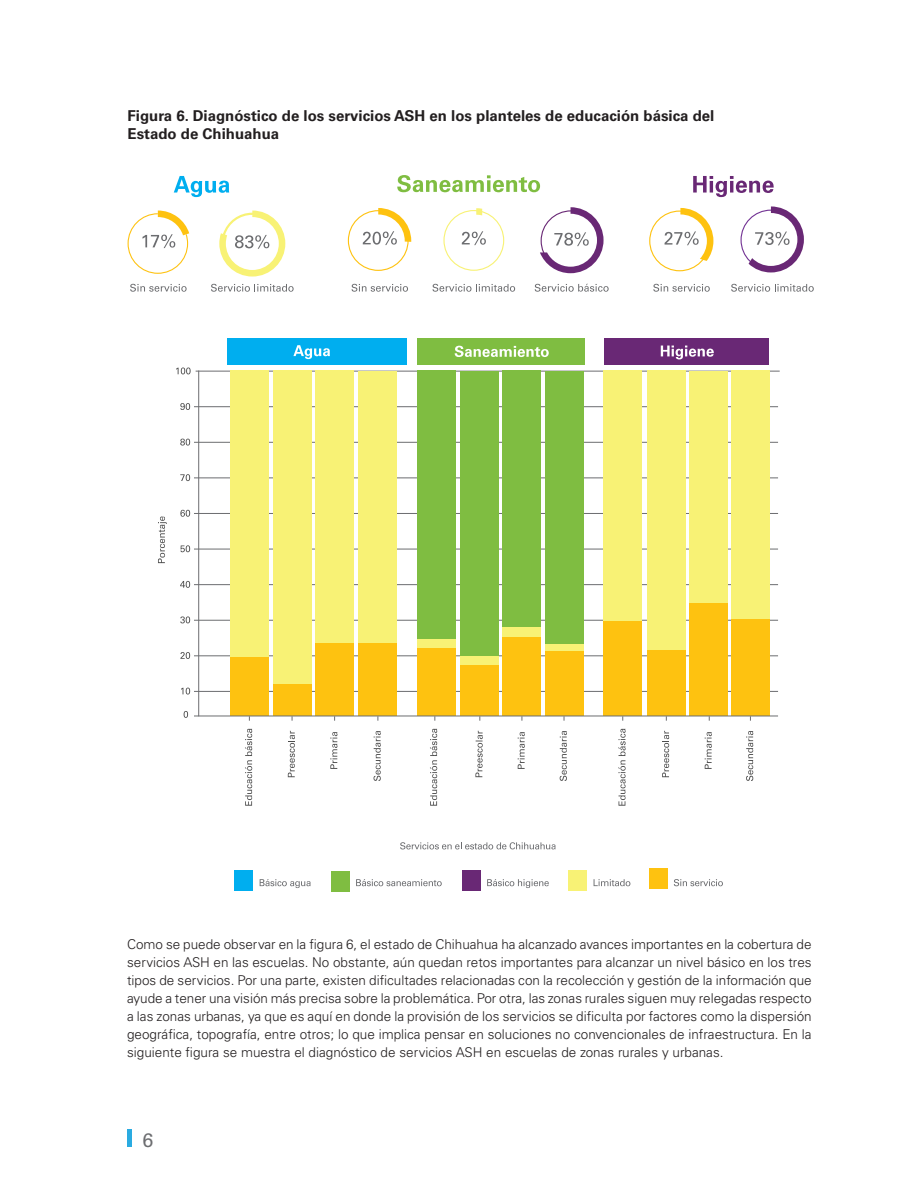
<style>
.page{position:relative;width:918px;height:1188px;background:#fff}
.page>*{position:absolute;margin:0;border:0;box-sizing:border-box;transform-origin:0 0}
.t1{font:19.5px "Univers LT Std";color:#6c6d70}
.t2{font:700 15px/18px "Univers LT Std";color:#231f20}
.t3{font:300 13.5px/18px "Univers LT Std";color:#231f20;text-align:justify}
</style>
<div class="page">
<hr style="left:128px;top:1129px;width:4px;height:18px;background:#2aabe1">
<svg style="left:211px;top:284px;width:83px;height:8px"></svg>
<svg style="left:433px;top:284px;width:82px;height:8px"></svg>
<svg style="left:535px;top:284px;width:74px;height:8px"></svg>
<svg style="left:130px;top:284px;width:57px;height:8px"></svg>
<svg style="left:352px;top:284px;width:56px;height:8px"></svg>
<svg style="left:174px;top:176px;width:55px;height:21px"></svg>
<svg style="left:128px;top:211px;width:61px;height:63px"></svg>
<svg style="left:219px;top:211px;width:66px;height:66px"></svg>
<svg style="left:731px;top:284px;width:83px;height:8px"></svg>
<svg style="left:653px;top:284px;width:57px;height:8px"></svg>
<svg style="left:693px;top:176px;width:81px;height:21px"></svg>
<svg style="left:397px;top:175px;width:143px;height:17px"></svg>
<svg style="left:540px;top:207px;width:64px;height:66px"></svg>
<svg style="left:462px;top:231px;width:24px;height:14px"></svg>
<svg style="left:476px;top:208px;width:6px;height:7px"></svg>
<div style="left:443px;top:210px;width:61px;height:61px;border:1px solid #f8f275;border-radius:50%"></div>
<svg style="left:665px;top:208px;width:48px;height:53px"></svg>
<svg style="left:749px;top:206px;width:55px;height:66px"></svg>
<svg style="left:363px;top:208px;width:48px;height:37px"></svg>
<hr style="left:194px;top:691px;width:584px;height:1px;background:#6c6d70">
<hr style="left:194px;top:656px;width:584px;height:1px;background:#6c6d70">
<hr style="left:194px;top:620px;width:584px;height:1px;background:#6c6d70">
<hr style="left:194px;top:584px;width:584px;height:1px;background:#6c6d70">
<hr style="left:194px;top:549px;width:584px;height:1px;background:#6c6d70">
<hr style="left:194px;top:513px;width:584px;height:1px;background:#6c6d70">
<hr style="left:194px;top:478px;width:584px;height:1px;background:#6c6d70">
<hr style="left:194px;top:442px;width:584px;height:1px;background:#6c6d70">
<hr style="left:194px;top:406px;width:584px;height:1px;background:#6c6d70">
<hr style="left:196px;top:371px;width:584px;height:1px;background:#6c6d70">
<svg style="left:260px;top:879px;width:51px;height:9px"></svg>
<svg style="left:674px;top:879px;width:49px;height:7px"></svg>
<div style="left:235px;top:870px;width:18px;height:21px;background:#00aeef"></div>
<svg style="left:356px;top:879px;width:86px;height:7px"></svg>
<div style="left:331px;top:871px;width:19px;height:20px;background:#7fbd41"></div>
<svg style="left:487px;top:879px;width:62px;height:9px"></svg>
<div style="left:462px;top:871px;width:19px;height:20px;background:#692875"></div>
<div style="left:568px;top:870px;width:19px;height:21px;background:#f8f275"></div>
<div style="left:649px;top:868px;width:19px;height:21px;background:#fec210"></div>
<hr style="left:198px;top:371px;width:1px;height:345px;background:#6c6d70">
<div style="left:230px;top:657px;width:39px;height:59px;background:#fec210"></div>
<div style="left:230px;top:371px;width:39px;height:286px;background:#f8f275"></div>
<div style="left:273px;top:684px;width:38px;height:32px;background:#fec210"></div>
<div style="left:273px;top:371px;width:38px;height:313px;background:#f8f275"></div>
<div style="left:315px;top:643px;width:39px;height:73px;background:#fec210"></div>
<div style="left:315px;top:371px;width:39px;height:272px;background:#f8f275"></div>
<div style="left:359px;top:643px;width:38px;height:73px;background:#fec210"></div>
<div style="left:359px;top:371px;width:38px;height:272px;background:#f8f275"></div>
<div style="left:418px;top:648px;width:38px;height:68px;background:#fec210"></div>
<div style="left:418px;top:639px;width:38px;height:9px;background:#f8f275"></div>
<div style="left:418px;top:371px;width:38px;height:268px;background:#7fbd41"></div>
<div style="left:461px;top:665px;width:38px;height:51px;background:#fec210"></div>
<div style="left:461px;top:656px;width:38px;height:9px;background:#f8f275"></div>
<div style="left:461px;top:371px;width:38px;height:285px;background:#7fbd41"></div>
<div style="left:503px;top:637px;width:38px;height:79px;background:#fec210"></div>
<div style="left:503px;top:627px;width:38px;height:10px;background:#f8f275"></div>
<div style="left:503px;top:371px;width:38px;height:256px;background:#7fbd41"></div>
<div style="left:545px;top:651px;width:38px;height:65px;background:#fec210"></div>
<div style="left:545px;top:644px;width:38px;height:7px;background:#f8f275"></div>
<div style="left:545px;top:371px;width:38px;height:273px;background:#7fbd41"></div>
<div style="left:604px;top:621px;width:38px;height:95px;background:#fec210"></div>
<div style="left:604px;top:371px;width:38px;height:250px;background:#f8f275"></div>
<div style="left:647px;top:650px;width:39px;height:66px;background:#fec210"></div>
<div style="left:647px;top:371px;width:39px;height:279px;background:#f8f275"></div>
<div style="left:690px;top:602px;width:38px;height:114px;background:#fec210"></div>
<div style="left:690px;top:371px;width:38px;height:232px;background:#f8f275"></div>
<div style="left:731px;top:619px;width:39px;height:97px;background:#fec210"></div>
<div style="left:731px;top:371px;width:39px;height:248px;background:#f8f275"></div>
<div style="left:228px;top:339px;width:179px;height:26px;background:#00aeef"></div>
<div style="left:417px;top:339px;width:168px;height:26px;background:#7fbd41"></div>
<div style="left:604px;top:339px;width:165px;height:26px;background:#692875"></div>
<svg style="left:245px;top:729px;width:7px;height:77px"></svg>
<svg style="left:288px;top:731px;width:7px;height:46px"></svg>
<svg style="left:330px;top:732px;width:7px;height:37px"></svg>
<svg style="left:374px;top:731px;width:7px;height:50px"></svg>
<svg style="left:430px;top:729px;width:7px;height:77px"></svg>
<svg style="left:475px;top:731px;width:8px;height:46px"></svg>
<svg style="left:518px;top:732px;width:7px;height:37px"></svg>
<svg style="left:560px;top:731px;width:7px;height:50px"></svg>
<svg style="left:618px;top:729px;width:8px;height:77px"></svg>
<svg style="left:662px;top:731px;width:7px;height:46px"></svg>
<svg style="left:705px;top:732px;width:7px;height:37px"></svg>
<svg style="left:746px;top:731px;width:7px;height:50px"></svg>
<svg style="left:184px;top:711px;width:4px;height:7px"></svg>
<svg style="left:181px;top:688px;width:9px;height:7px"></svg>
<svg style="left:180px;top:652px;width:10px;height:7px"></svg>
<svg style="left:180px;top:616px;width:10px;height:7px"></svg>
<svg style="left:180px;top:581px;width:10px;height:7px"></svg>
<svg style="left:180px;top:545px;width:10px;height:7px"></svg>
<svg style="left:180px;top:510px;width:10px;height:7px"></svg>
<svg style="left:180px;top:474px;width:10px;height:7px"></svg>
<svg style="left:180px;top:439px;width:10px;height:7px"></svg>
<svg style="left:180px;top:403px;width:10px;height:7px"></svg>
<svg style="left:176px;top:368px;width:15px;height:6px"></svg>
<svg style="left:158px;top:516px;width:9px;height:47px"></svg>
<hr style="left:194px;top:716px;width:584px;height:1px;background:#6c6d70">
<svg style="left:400px;top:842px;width:155px;height:7px"></svg>
<svg style="left:661px;top:346px;width:53px;height:13px"></svg>
<svg style="left:455px;top:346px;width:94px;height:11px"></svg>
<svg style="left:293px;top:345px;width:37px;height:14px"></svg>
<svg style="left:594px;top:879px;width:36px;height:7px"></svg>
<p class="t2" style="left:128px;top:107px;width:588px">Figura 6. Diagnóstico de los servicios ASH en los planteles de educación básica del<br>Estado de Chihuahua</p>
<p class="t3" style="left:127px;top:935px;width:686px">Como se puede observar en la figura 6, el estado de Chihuahua ha alcanzado avances importantes en la cobertura de servicios ASH en las escuelas. No obstante, aún quedan retos importantes para alcanzar un nivel básico en los tres tipos de servicios. Por una parte, existen dificultades relacionadas con la recolección y gestión de la información que ayude a tener una visión más precisa sobre la problemática. Por otra, las zonas rurales siguen muy relegadas respecto a las zonas urbanas, ya que es aquí en donde la provisión de los servicios se dificulta por factores como la dispersión geográfica, topografía, entre otros; lo que implica pensar en soluciones no convencionales de infraestructura. En la siguiente figura se muestra el diagnóstico de servicios ASH en escuelas de zonas rurales y urbanas.</p>
<h1 class="t1" style="left:142px;top:1129px;width:12px">6</h1>
</div>
